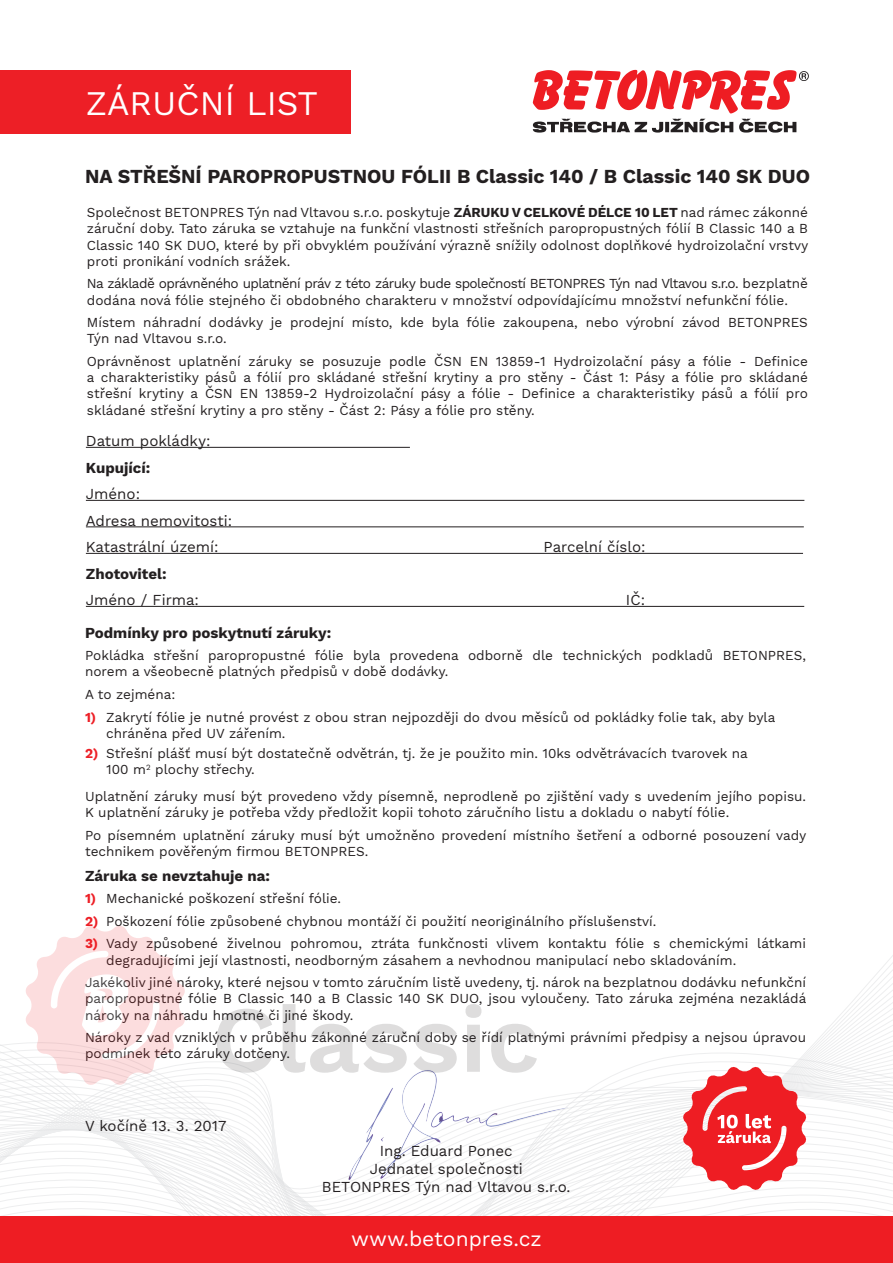
<style>
.page{position:relative;width:893px;height:1263px;background:#fff}
.page>*{position:absolute;margin:0;border:0;box-sizing:border-box;transform-origin:0 0}
.t1{font:33.9px "Work Sans";color:#fff}
.t2{font:21px "Work Sans";color:#fff}
.t3{font:700 19.5px "Work Sans";color:#231f20}
.t4{font:15px "Work Sans";color:#231f20}
.t5{font:700 15px "Work Sans";color:#231f20}
.t6{font:13.5px/16.2px "Work Sans";color:#231f20}
.s1{font-weight:700}
.s2{font-weight:700;color:#ed1f26}
</style>
<div class="page">
<svg style="left:0;top:955px;width:893px;height:262px"></svg>
<svg style="left:533px;top:70px;width:276px;height:43px"></svg>
<svg style="left:533px;top:119px;width:263px;height:14px"></svg>
<div style="left:0;top:1217px;width:893px;height:46px;background:#ee1d23"></div>
<div style="left:0;top:70px;width:350px;height:64px;background:#ed1f26"></div>
<hr style="left:86px;top:447px;width:324px;height:1px;background:#231f20">
<hr style="left:86px;top:500px;width:718px;height:1px;background:#231f20">
<hr style="left:86px;top:526px;width:718px;height:1px;background:#231f20">
<hr style="left:86px;top:553px;width:717px;height:1px;background:#231f20">
<hr style="left:86px;top:606px;width:718px;height:1px;background:#231f20">
<svg style="left:682px;top:1065px;width:125px;height:126px"></svg>
<img style="left:337px;top:1061px;width:235px;height:128px">
<svg style="left:217px;top:1009px;width:56px;height:64px"></svg>
<svg style="left:283px;top:1004px;width:124px;height:69px"></svg>
<svg style="left:413px;top:1024px;width:44px;height:49px"></svg>
<svg style="left:465px;top:1004px;width:16px;height:68px"></svg>
<svg style="left:491px;top:1024px;width:46px;height:49px"></svg>
<svg style="left:24px;top:926px;width:163px;height:158px"></svg>
<p class="t1" style="left:86px;top:84px;width:234px">ZÁRUČNÍ LIST</p>
<p class="t3" style="left:85px;top:165px;width:726px">NA STŘEŠNÍ PAROPROPUSTNOU FÓLII B Classic 140 / B Classic 140 SK DUO</p>
<p class="t6" style="left:87px;top:205px;width:723px;text-align:justify">Společnost BETONPRES Týn nad Vltavou s.r.o. poskytuje <span class="s1">ZÁRUKU V CELKOVÉ DÉLCE 10 LET</span> nad rámec zákonné záruční doby. Tato záruka se vztahuje na funkční vlastnosti střešních paropropustných fólií B Classic 140 a B Classic 140 SK DUO, které by při obvyklém používání výrazně snížily odolnost doplňkové hydroizolační vrstvy proti pronikání vodních srážek.</p>
<p class="t6" style="left:87px;top:276px;width:722px">Na základě oprávněného uplatnění práv z této záruky bude společností BETONPRES Týn nad Vltavou s.r.o. bezplatně dodána nová fólie stejného či obdobného charakteru v množství odpovídajícímu množství nefunkční fólie.</p>
<p class="t6" style="left:87px;top:315px;width:722px">Místem náhradní dodávky je prodejní místo, kde byla fólie zakoupena, nebo výrobní závod BETONPRES<br>Týn nad Vltavou s.r.o.</p>
<p class="t6" style="left:87px;top:354px;width:722px;text-align:justify">Oprávněnost uplatnění záruky se posuzuje podle ČSN EN 13859-1 Hydroizolační pásy a fólie - Definice a charakteristiky pásů a fólií pro skládané střešní krytiny a pro stěny - Část 1: Pásy a fólie pro skládané střešní krytiny a ČSN EN 13859-2 Hydroizolační pásy a fólie - Definice a charakteristiky pásů a fólií pro skládané střešní krytiny a pro stěny - Část 2: Pásy a fólie pro stěny.</p>
<p class="t4" style="left:86px;top:432px;width:126px">Datum pokládky:</p>
<p class="t5" style="left:86px;top:459px;width:66px">Kupující:</p>
<p class="t4" style="left:86px;top:485px;width:56px">Jméno:</p>
<p class="t4" style="left:86px;top:512px;width:148px">Adresa nemovitosti:</p>
<p class="t4" style="left:86px;top:538px;width:134px">Katastrální území:</p>
<p class="t4" style="left:543px;top:538px;width:104px">Parcelní číslo:</p>
<p class="t5" style="left:86px;top:565px;width:82px">Zhotovitel:</p>
<p class="t4" style="left:86px;top:591px;width:115px">Jméno / Firma:</p>
<p class="t4" style="left:626px;top:591px;width:21px">IČ:</p>
<p class="t5" style="left:85px;top:624px;width:248px">Podmínky pro poskytnutí záruky:</p>
<p class="t6" style="left:85px;top:648px;width:722px">Pokládka střešní paropropustné fólie byla provedena odborně dle technických podkladů BETONPRES, norem a všeobecně platných předpisů v době dodávky.</p>
<p class="t6" style="left:85px;top:687px;width:92px">A to zejména:</p>
<p class="t6" style="left:106px;top:709px;width:671px;text-indent:-21px"><span class="s2">1)</span> Zakrytí fólie je nutné provést z obou stran nejpozději do dvou měsíců od pokládky folie tak, aby byla chráněna před UV zářením.</p>
<p class="t6" style="left:106px;top:746px;width:643px;text-indent:-21px"><span class="s2">2)</span> Střešní plášť musí být dostatečně odvětrán, tj. že je použito min. 10ks odvětrávacích tvarovek na<br>100 m<sup>2</sup> plochy střechy.</p>
<p class="t6" style="left:85px;top:789px;width:722px">Uplatnění záruky musí být provedeno vždy písemně, neprodleně po zjištění vady s uvedením jejího popisu.<br>K uplatnění záruky je potřeba vždy předložit kopii tohoto záručního listu a dokladu o nabytí fólie.</p>
<p class="t6" style="left:85px;top:828px;width:723px">Po písemném uplatnění záruky musí být umožněno provedení místního šetření a odborné posouzení vady technikem pověřeným firmou BETONPRES.</p>
<p class="t5" style="left:85px;top:867px;width:186px">Záruka se nevztahuje na:</p>
<p class="t6" style="left:85px;top:891px;width:258px"><span class="s2">1)</span> Mechanické poškození střešní fólie.</p>
<p class="t6" style="left:85px;top:914px;width:573px"><span class="s2">2)</span> Poškození fólie způsobené chybnou montáží či použití neoriginálního příslušenství.</p>
<p class="t6" style="left:106px;top:936px;width:701px;text-indent:-21px"><span class="s2">3)</span> Vady způsobené živelnou pohromou, ztráta funkčnosti vlivem kontaktu fólie s chemickými látkami degradujícími její vlastnosti, neodborným zásahem a nevhodnou manipulací nebo skladováním.</p>
<p class="t6" style="left:85px;top:975px;width:723px;text-align:justify">Jakékoliv jiné nároky, které nejsou v tomto záručním listě uvedeny, tj. nárok na bezplatnou dodávku nefunkční paropropustné fólie B Classic 140 a B Classic 140 SK DUO, jsou vyloučeny. Tato záruka zejména nezakládá nároky na náhradu hmotné či jiné škody.</p>
<p class="t6" style="left:85px;top:1030px;width:722px">Nároky z vad vzniklých v průběhu zákonné záruční doby se řídí platnými právními předpisy a nejsou úpravou podmínek této záruky dotčeny.</p>
<p class="t4" style="left:85px;top:1117px;width:143px">V kočíně 13. 3. 2017</p>
<p class="t4" style="left:380px;top:1142px;width:134px">Ing. Eduard Ponec</p>
<p class="t4" style="left:370px;top:1160px;width:155px">Jednatel společnosti</p>
<p class="t4" style="left:322px;top:1178px;width:250px">BETONPRES Týn nad Vltavou s.r.o.</p>
<p class="t2" style="left:351px;top:1227px;width:192px">www.betonpres.cz</p>
</div>
